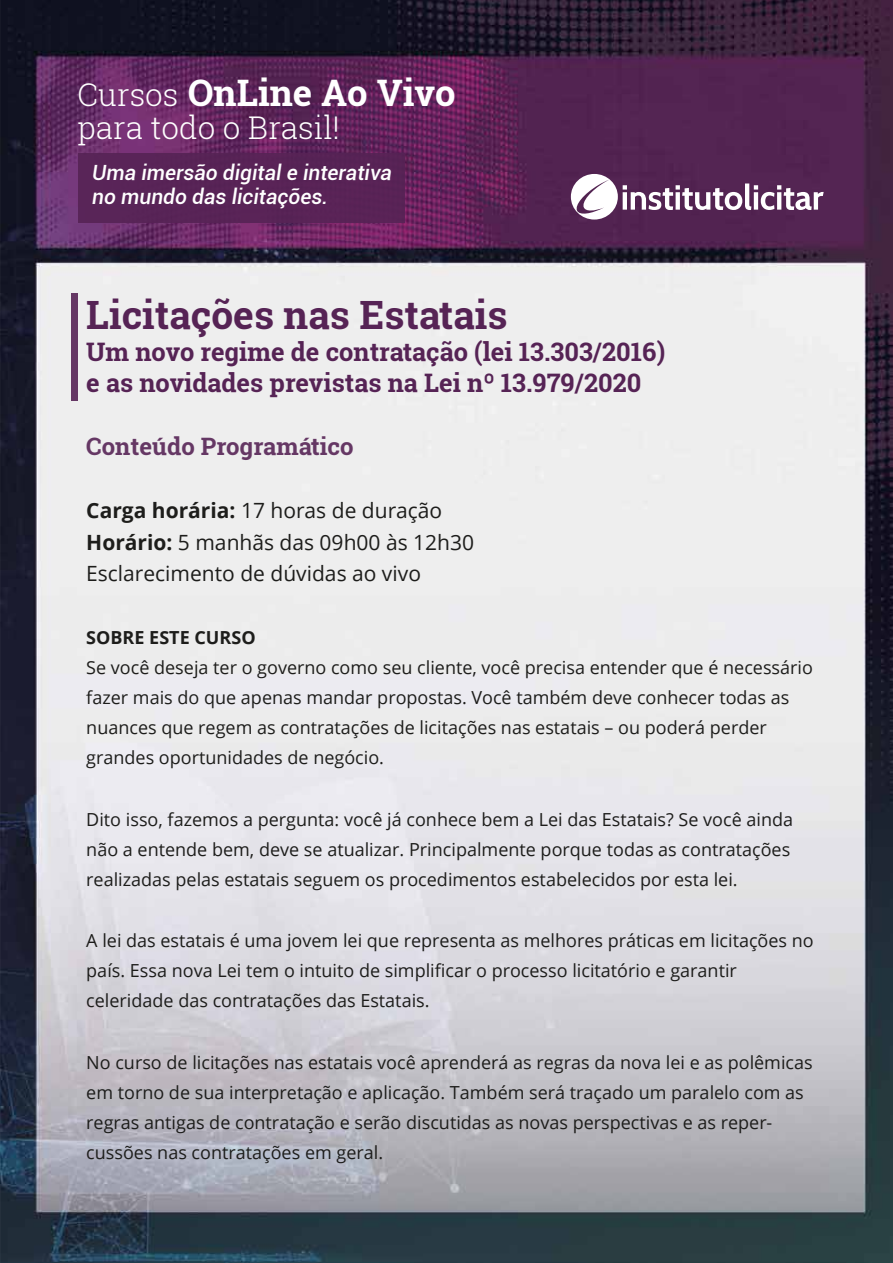
<style>
.page{position:relative;width:893px;height:1263px;background:#fff}
.page>*{position:absolute;margin:0;border:0;box-sizing:border-box;transform-origin:0 0}
.t1{font:700 39px "Roboto Slab";color:#562355}
.t2{font:700 36.45px "Roboto Slab";color:#fff}
.t3{font:300 31.35px "Roboto Slab";color:#fff}
.t4{font:700 25.5px/31.5px "Roboto Slab";color:#562355}
.t5{font:700 24px "Roboto Slab";color:rgb(86 35 85/.9)}
.t6{font:21px/31.5px "Open Sans";color:#1d1d1b}
.t7{font:italic 500 21px/24px "Roboto";color:#fff}
.t8{font:18px/30px "Open Sans";color:#1d1d1b}
.t9{font:700 18px "Open Sans";color:#1d1d1b}
.s1{font-weight:300;font-size:31.35px}
.s2{font-weight:700}
</style>
<div class="page">
<img style="left:0;top:0;width:893px;height:1263px">
<div style="left:78px;top:153px;width:326px;height:69px;background:#562355"></div>
<svg style="left:571px;top:174px;width:253px;height:46px"></svg>
<div style="left:71px;top:294px;width:7px;height:107px;background:#653764"></div>
<h2 class="t2" style="left:78px;top:68px;width:379px"><span class="s1">Cursos</span> OnLine Ao Vivo</h2>
<h3 class="t3" style="left:78px;top:106px;width:264px">para todo o Brasil!</h3>
<p class="t7" style="left:92px;top:160px;width:301px">Uma imersão digital e interativa no mundo das licitações.</p>
<h1 class="t1" style="left:86px;top:288px;width:423px">Licitações nas Estatais</h1>
<h3 class="t4" style="left:86px;top:335px;width:580px">Um novo regime de contratação (lei 13.303/2016) e as novidades previstas na Lei nº 13.979/2020</h3>
<h3 class="t5" style="left:86px;top:430px;width:269px">Conteúdo Programático</h3>
<p class="t6" style="left:86px;top:494px;width:389px"><span class="s2">Carga horária:</span> 17 horas de duração<br><span class="s2">Horário:</span> 5 manhãs das 09h00 às 12h30<br>Esclarecimento de dúvidas ao vivo</p>
<p class="t9" style="left:86px;top:625px;width:171px">SOBRE ESTE CURSO</p>
<p class="t8" style="left:86px;top:652px;width:728px">Se você deseja ter o governo como seu cliente, você precisa entender que é necessário fazer mais do que apenas mandar propostas. Você também deve conhecer todas as nuances que regem as contratações de licitações nas estatais – ou poderá perder grandes oportunidades de negócio.</p>
<p class="t8" style="left:86px;top:804px;width:708px">Dito isso, fazemos a pergunta: você já conhece bem a Lei das Estatais? Se você ainda não a entende bem, deve se atualizar. Principalmente porque todas as contratações realizadas pelas estatais seguem os procedimentos estabelecidos por esta lei.</p>
<p class="t8" style="left:86px;top:925px;width:729px">A lei das estatais é uma jovem lei que representa as melhores práticas em licitações no país. Essa nova Lei tem o intuito de simplificar o processo licitatório e garantir celeridade das contratações das Estatais.</p>
<p class="t8" style="left:86px;top:1047px;width:728px">No curso de licitações nas estatais você aprenderá as regras da nova lei e as polêmicas em torno de sua interpretação e aplicação. Também será traçado um paralelo com as regras antigas de contratação e serão discutidas as novas perspectivas e as reper&shy;cussões nas contratações em geral.</p>
</div>
